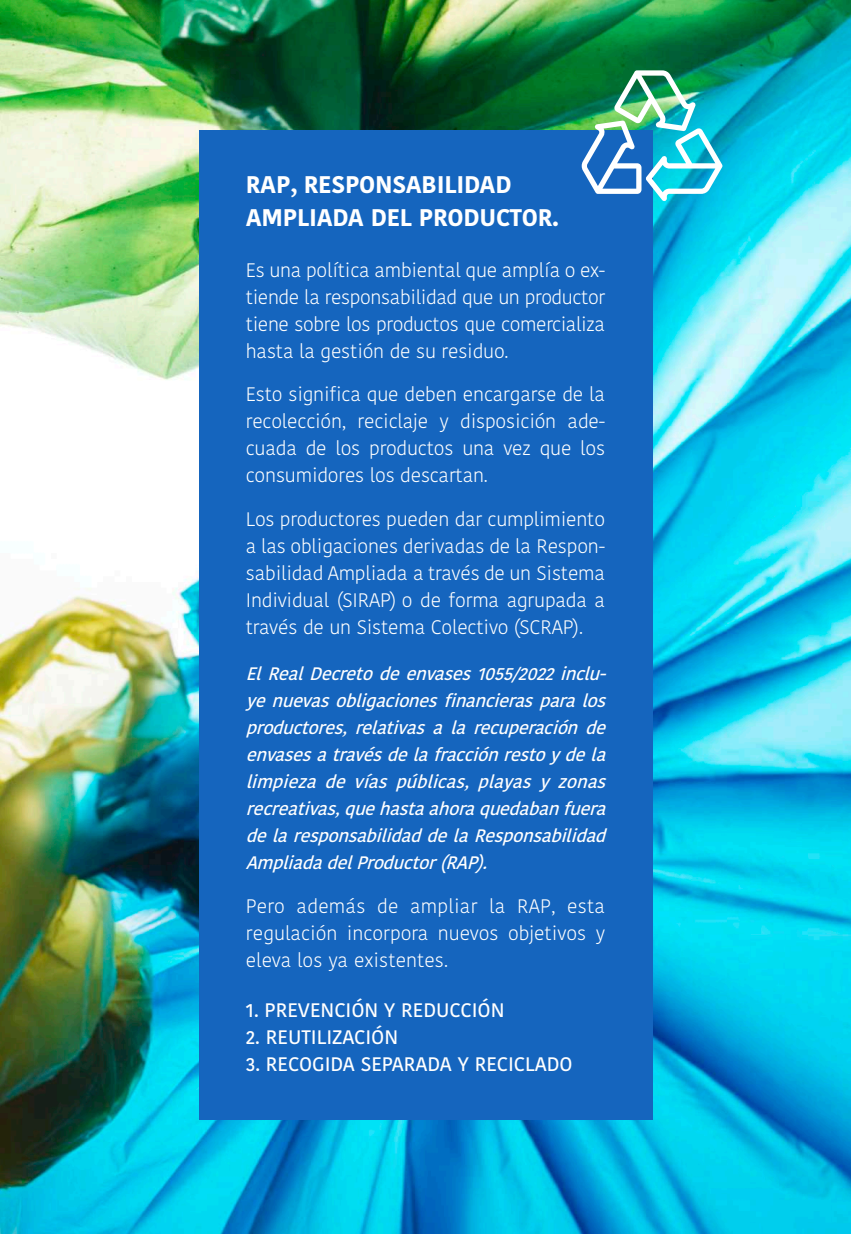
<style>
.page{position:relative;width:851px;height:1234px;background:#fff}
.page>*{position:absolute;margin:0;border:0;box-sizing:border-box;transform-origin:0 0}
.t1{font:700 24px/33px "Kohinoor Telugu";letter-spacing:-.01em;color:#fff}
.t2{font:300 19.5px/27px "Kohinoor Telugu";letter-spacing:-.01em;color:#fff;text-align:justify}
.t3{font:500 19.5px "Kohinoor Telugu";color:#fff}
.t4{font:italic 500 18px/27px "Kohinoor Telugu";color:#fff;text-align:justify}
</style>
<div class="page">
<img style="left:0;top:0;width:850px;height:1233px">
<div style="left:199px;top:130px;width:453px;height:989px;background:#1565be"></div>
<img style="left:581px;top:70px;width:141px;height:131px">
<p class="t1" style="left:246px;top:168px;width:315px">RAP, RESPONSABILIDAD<br>AMPLIADA DEL PRODUCTOR.</p>
<p class="t2" style="left:246px;top:256px;width:361px">Es una política ambiental que amplía o ex&shy;tiende la responsabilidad que un productor tiene sobre los productos que comercializa hasta la gestión de su residuo.</p>
<p class="t2" style="left:246px;top:381px;width:361px">Esto significa que deben encargarse de la recolección, reciclaje y disposición ade&shy;cuada de los productos una vez que los consumidores los descartan.</p>
<p class="t2" style="left:246px;top:505px;width:361px">Los productores pueden dar cumplimiento a las obligaciones derivadas de la Respon&shy;sabilidad Ampliada a través de un Sistema Individual (SIRAP) o de forma agrupada a través de un Sistema Colectivo (SCRAP).</p>
<p class="t4" style="left:246px;top:660px;width:369px">ElRealDecretodeenvases1055/2022inclu&shy;yenuevasobligacionesfinancierasparalos productores,relativasalarecuperaciónde envasesatravésdelafracciónresto ydela limpiezadevíaspúblicas,playasyzonas recreativas,quehastaahoraquedabanfuera delaresponsabilidaddelaResponsabilidad AmpliadadelProductor(RAP).</p>
<p class="t2" style="left:246px;top:892px;width:361px">Pero además de ampliar la RAP, esta regulación incorpora nuevos objetivos y eleva los ya existentes.</p>
<p class="t3" style="left:246px;top:998px;width:260px">1. PREVENCIÓN Y REDUCCIÓN</p>
<p class="t3" style="left:246px;top:1025px;width:154px">2. REUTILIZACIÓN</p>
<p class="t3" style="left:246px;top:1052px;width:328px">3. RECOGIDA SEPARADA Y RECICLADO</p>
</div>
